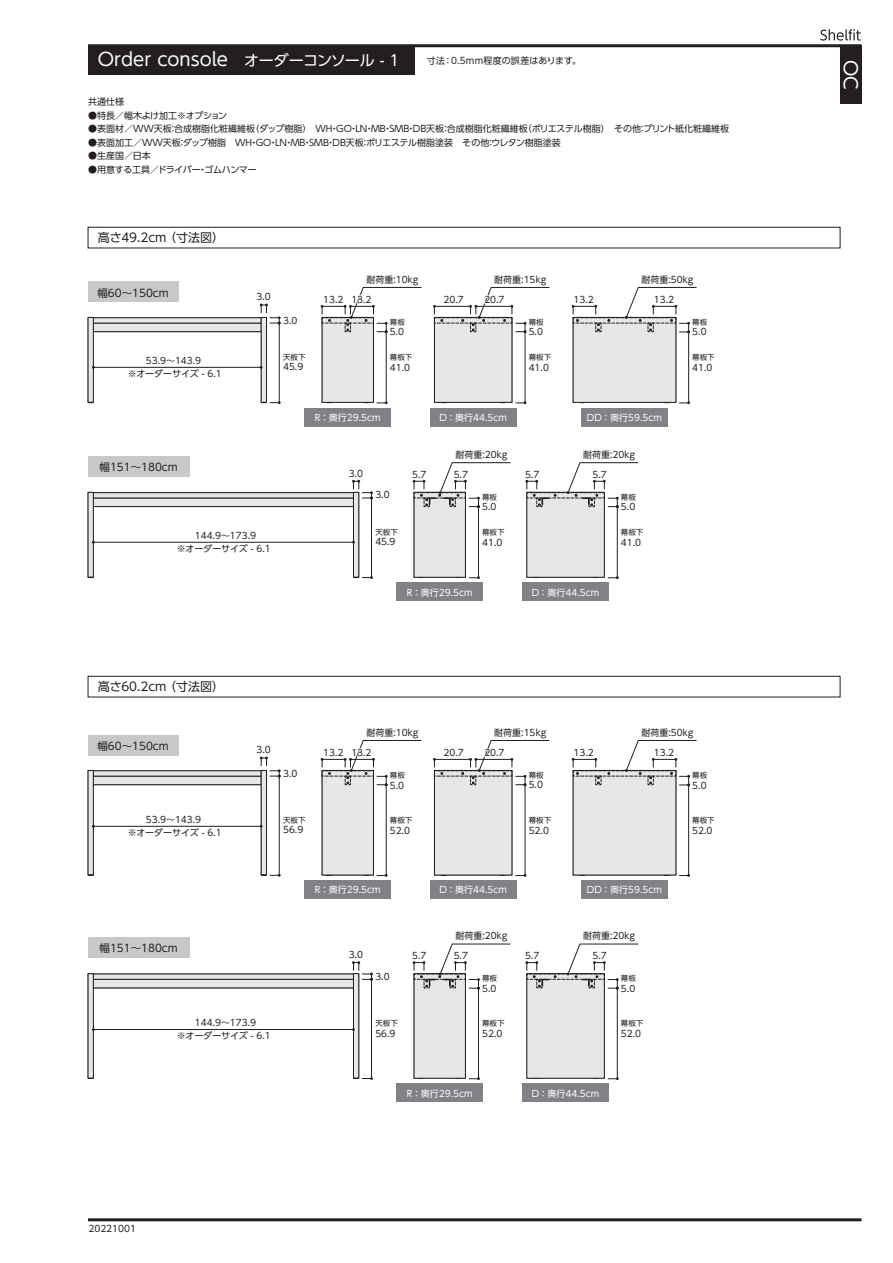
<style>
.page{position:relative;width:893px;height:1263px;background:#fff}
.page>*{position:absolute;margin:0;border:0;box-sizing:border-box;transform-origin:0 0}
.t1{font:18px "UD Shin Go Pro";color:#fff}
.t2{font:12px "UD Shin Go Pro";color:#231f20}
.t3{font:10.5px "UD Shin Go Pro";color:#231f20}
.t4{font:9px/13.5px "UD Shin Go Pro";color:#231f20;text-align:center}
.t5{font:9px "UD Shin Go Pro";color:#fff}
.t6{font:9px "UD Shin Go Pro";letter-spacing:-.04em;color:#231f20}
.t7{font:9px "UD Shin Go Pro";letter-spacing:-.035em;color:#231f20}
.t8{font:7.5px "UD Shin Go Pro";color:#231f20}
.s1{font-size:15px}
</style>
<div class="page">
<div style="left:88px;top:227px;width:752px;height:21px;border:1px solid #231f20"></div>
<div style="left:88px;top:676px;width:752px;height:21px;border:1px solid #231f20"></div>
<div style="left:840px;top:46px;width:21px;height:58px;background:#231f20"></div>
<hr style="left:88px;top:44px;width:773px;height:3px;background:#231f20">
<div style="left:88px;top:46px;width:327px;height:28px;background:#231f20"></div>
<hr style="left:88px;top:1218px;width:773px;height:3px;background:#231f20">
<svg style="left:820px;top:29px;width:41px;height:12px"></svg>
<div style="left:581px;top:408px;width:87px;height:18px;background:#808285"></div>
<div style="left:430px;top:408px;width:86px;height:18px;background:#808285"></div>
<div style="left:305px;top:408px;width:86px;height:18px;background:#808285"></div>
<div style="left:88px;top:282px;width:90px;height:20px;background:#c7c8ca"></div>
<div style="left:88px;top:456px;width:101px;height:21px;background:#c7c8ca"></div>
<div style="left:522px;top:583px;width:87px;height:18px;background:#808285"></div>
<div style="left:397px;top:583px;width:86px;height:18px;background:#808285"></div>
<div style="left:522px;top:1084px;width:87px;height:18px;background:#808285"></div>
<div style="left:397px;top:1084px;width:86px;height:18px;background:#808285"></div>
<svg style="left:88px;top:291px;width:193px;height:113px"></svg>
<svg style="left:433px;top:286px;width:117px;height:118px"></svg>
<svg style="left:321px;top:286px;width:101px;height:118px"></svg>
<svg style="left:88px;top:468px;width:285px;height:111px"></svg>
<svg style="left:412px;top:462px;width:99px;height:117px"></svg>
<svg style="left:525px;top:462px;width:114px;height:117px"></svg>
<div style="left:581px;top:880px;width:87px;height:19px;background:#808285"></div>
<div style="left:430px;top:880px;width:86px;height:19px;background:#808285"></div>
<div style="left:305px;top:880px;width:86px;height:19px;background:#808285"></div>
<svg style="left:572px;top:286px;width:125px;height:118px"></svg>
<div style="left:88px;top:735px;width:90px;height:20px;background:#c7c8ca"></div>
<div style="left:88px;top:937px;width:101px;height:21px;background:#c7c8ca"></div>
<svg style="left:88px;top:744px;width:193px;height:133px"></svg>
<svg style="left:433px;top:740px;width:117px;height:137px"></svg>
<svg style="left:321px;top:740px;width:101px;height:137px"></svg>
<svg style="left:88px;top:950px;width:285px;height:130px"></svg>
<svg style="left:412px;top:943px;width:99px;height:137px"></svg>
<svg style="left:525px;top:943px;width:114px;height:137px"></svg>
<svg style="left:572px;top:740px;width:125px;height:137px"></svg>
<h1 class="t1" style="left:98px;top:44px;width:303px">Order console <span class="s1">オーダーコンソール - 1</span></h1>
<p class="t4" style="left:427px;top:54px;width:156px">寸法：0.5mm程度の誤差はあります。</p>
<p class="t4" style="left:88px;top:95px;width:38px">共通仕様</p>
<p class="t7" style="left:88px;top:108px;width:140px">●特長／幅木よけ加工※オプション</p>
<p class="t4" style="left:88px;top:122px;width:642px">●表面材／WW天板：合成樹脂化粧繊維板（ダップ樹脂）　WH・GO・LN・MB・SMB・DB天板：合成樹脂化粧繊維板（ポリエステル樹脂）　その他：プリント紙化粧繊維板</p>
<p class="t4" style="left:88px;top:135px;width:474px">●表面加工／WW天板：ダップ樹脂　WH・GO・LN・MB・SMB・DB天板：ポリエステル樹脂塗装　その他：ウレタン樹脂塗装</p>
<p class="t4" style="left:88px;top:149px;width:64px">●生産国／日本</p>
<p class="t6" style="left:88px;top:162px;width:170px">●用意する工具／ドライバー・ゴムハンマー</p>
<h2 class="t2" style="left:98px;top:228px;width:128px">高さ49.2cm （寸法図）</h2>
<p class="t3" style="left:97px;top:284px;width:73px">幅60～150cm</p>
<p class="t4" style="left:146px;top:353px;width:57px">53.9～143.9</p>
<p class="t4" style="left:128px;top:367px;width:96px">※オーダーサイズ - 6.1</p>
<p class="t4" style="left:257px;top:289px;width:16px">3.0</p>
<p class="t4" style="left:366px;top:272px;width:55px">耐荷重:10ｋｇ</p>
<p class="t4" style="left:494px;top:272px;width:55px">耐荷重:15ｋｇ</p>
<p class="t4" style="left:641px;top:272px;width:55px">耐荷重:50ｋｇ</p>
<p class="t4" style="left:323px;top:293px;width:50px">13.2 13.2</p>
<p class="t4" style="left:444px;top:293px;width:22px">20.7</p>
<p class="t4" style="left:484px;top:293px;width:22px">20.7</p>
<p class="t4" style="left:573px;top:293px;width:22px">13.2</p>
<p class="t4" style="left:654px;top:293px;width:22px">13.2</p>
<p class="t4" style="left:283px;top:313px;width:16px">3.0</p>
<p class="t8" style="left:692px;top:316px;width:16px">幕板</p>
<p class="t4" style="left:692px;top:325px;width:16px">5.0</p>
<p class="t8" style="left:692px;top:351px;width:24px">幕板下</p>
<p class="t4" style="left:692px;top:360px;width:22px">41.0</p>
<p class="t8" style="left:529px;top:316px;width:16px">幕板</p>
<p class="t4" style="left:529px;top:325px;width:16px">5.0</p>
<p class="t8" style="left:529px;top:351px;width:24px">幕板下</p>
<p class="t4" style="left:529px;top:360px;width:22px">41.0</p>
<p class="t8" style="left:390px;top:316px;width:16px">幕板</p>
<p class="t4" style="left:390px;top:325px;width:16px">5.0</p>
<p class="t8" style="left:390px;top:351px;width:24px">幕板下</p>
<p class="t4" style="left:390px;top:360px;width:22px">41.0</p>
<p class="t8" style="left:283px;top:351px;width:24px">天板下</p>
<p class="t4" style="left:283px;top:360px;width:22px">45.9</p>
<p class="t3" style="left:100px;top:459px;width:80px">幅151～180cm</p>
<p class="t4" style="left:177px;top:528px;width:96px">144.9～173.9<br>※オーダーサイズ - 6.1</p>
<p class="t5" style="left:315px;top:410px;width:67px">R ：奥行29.5cm</p>
<p class="t5" style="left:439px;top:410px;width:69px">D ：奥行44.5cm</p>
<p class="t5" style="left:587px;top:410px;width:77px">DD ：奥行59.5cm</p>
<p class="t4" style="left:455px;top:447px;width:55px">耐荷重:20ｋｇ</p>
<p class="t4" style="left:583px;top:447px;width:55px">耐荷重:20ｋｇ</p>
<p class="t4" style="left:349px;top:467px;width:16px">3.0</p>
<p class="t4" style="left:412px;top:468px;width:16px">5.7</p>
<p class="t4" style="left:454px;top:468px;width:16px">5.7</p>
<p class="t4" style="left:525px;top:468px;width:16px">5.7</p>
<p class="t4" style="left:593px;top:468px;width:16px">5.7</p>
<p class="t4" style="left:375px;top:488px;width:16px">3.0</p>
<p class="t8" style="left:375px;top:526px;width:24px">天板下</p>
<p class="t4" style="left:375px;top:535px;width:22px">45.9</p>
<p class="t8" style="left:482px;top:491px;width:16px">幕板</p>
<p class="t4" style="left:482px;top:500px;width:16px">5.0</p>
<p class="t8" style="left:482px;top:526px;width:24px">幕板下</p>
<p class="t4" style="left:482px;top:535px;width:22px">41.0</p>
<p class="t8" style="left:621px;top:491px;width:16px">幕板</p>
<p class="t4" style="left:621px;top:500px;width:16px">5.0</p>
<p class="t8" style="left:621px;top:526px;width:24px">幕板下</p>
<p class="t4" style="left:621px;top:535px;width:22px">41.0</p>
<p class="t5" style="left:407px;top:585px;width:67px">R ：奥行29.5cm</p>
<p class="t5" style="left:532px;top:585px;width:69px">D ：奥行44.5cm</p>
<h2 class="t2" style="left:98px;top:677px;width:128px">高さ60.2cm （寸法図）</h2>
<p class="t3" style="left:97px;top:737px;width:73px">幅60～150cm</p>
<p class="t4" style="left:146px;top:812px;width:57px">53.9～143.9</p>
<p class="t4" style="left:128px;top:826px;width:96px">※オーダーサイズ - 6.1</p>
<p class="t4" style="left:257px;top:742px;width:16px">3.0</p>
<p class="t4" style="left:366px;top:725px;width:55px">耐荷重:10ｋｇ</p>
<p class="t4" style="left:494px;top:725px;width:55px">耐荷重:15ｋｇ</p>
<p class="t4" style="left:641px;top:725px;width:55px">耐荷重:50ｋｇ</p>
<p class="t4" style="left:323px;top:746px;width:50px">13.2 13.2</p>
<p class="t4" style="left:444px;top:746px;width:22px">20.7</p>
<p class="t4" style="left:484px;top:746px;width:22px">20.7</p>
<p class="t4" style="left:573px;top:746px;width:22px">13.2</p>
<p class="t4" style="left:654px;top:746px;width:22px">13.2</p>
<p class="t4" style="left:283px;top:766px;width:16px">3.0</p>
<p class="t8" style="left:692px;top:769px;width:16px">幕板</p>
<p class="t4" style="left:692px;top:778px;width:16px">5.0</p>
<p class="t8" style="left:692px;top:814px;width:24px">幕板下</p>
<p class="t4" style="left:692px;top:823px;width:22px">52.0</p>
<p class="t8" style="left:529px;top:769px;width:16px">幕板</p>
<p class="t4" style="left:529px;top:778px;width:16px">5.0</p>
<p class="t8" style="left:529px;top:814px;width:24px">幕板下</p>
<p class="t4" style="left:529px;top:823px;width:22px">52.0</p>
<p class="t8" style="left:390px;top:769px;width:16px">幕板</p>
<p class="t4" style="left:390px;top:778px;width:16px">5.0</p>
<p class="t8" style="left:390px;top:814px;width:24px">幕板下</p>
<p class="t4" style="left:390px;top:823px;width:22px">52.0</p>
<p class="t8" style="left:283px;top:814px;width:24px">天板下</p>
<p class="t4" style="left:283px;top:823px;width:22px">56.9</p>
<p class="t3" style="left:100px;top:940px;width:80px">幅151～180cm</p>
<p class="t4" style="left:177px;top:1015px;width:96px">144.9～173.9<br>※オーダーサイズ - 6.1</p>
<p class="t5" style="left:315px;top:883px;width:67px">R ：奥行29.5cm</p>
<p class="t5" style="left:439px;top:883px;width:69px">D ：奥行44.5cm</p>
<p class="t5" style="left:587px;top:883px;width:77px">DD ：奥行59.5cm</p>
<p class="t4" style="left:349px;top:948px;width:16px">3.0</p>
<p class="t4" style="left:375px;top:969px;width:16px">3.0</p>
<p class="t8" style="left:375px;top:1017px;width:24px">天板下</p>
<p class="t4" style="left:375px;top:1026px;width:22px">56.9</p>
<p class="t4" style="left:455px;top:929px;width:55px">耐荷重:20ｋｇ</p>
<p class="t4" style="left:583px;top:929px;width:55px">耐荷重:20ｋｇ</p>
<p class="t4" style="left:412px;top:949px;width:16px">5.7</p>
<p class="t4" style="left:454px;top:949px;width:16px">5.7</p>
<p class="t4" style="left:525px;top:949px;width:16px">5.7</p>
<p class="t4" style="left:593px;top:949px;width:16px">5.7</p>
<p class="t8" style="left:482px;top:972px;width:16px">幕板</p>
<p class="t4" style="left:482px;top:981px;width:16px">5.0</p>
<p class="t8" style="left:482px;top:1017px;width:24px">幕板下</p>
<p class="t4" style="left:482px;top:1026px;width:22px">52.0</p>
<p class="t8" style="left:621px;top:972px;width:16px">幕板</p>
<p class="t4" style="left:621px;top:981px;width:16px">5.0</p>
<p class="t8" style="left:621px;top:1017px;width:24px">幕板下</p>
<p class="t4" style="left:621px;top:1026px;width:22px">52.0</p>
<p class="t5" style="left:407px;top:1086px;width:67px">R ：奥行29.5cm</p>
<p class="t5" style="left:532px;top:1086px;width:69px">D ：奥行44.5cm</p>
<p class="t4" style="left:88px;top:1222px;width:49px">20221001</p>
<h1 class="t1" style="left:865px;top:60px;width:31px;rotate:90deg">OC</h1>
</div>
